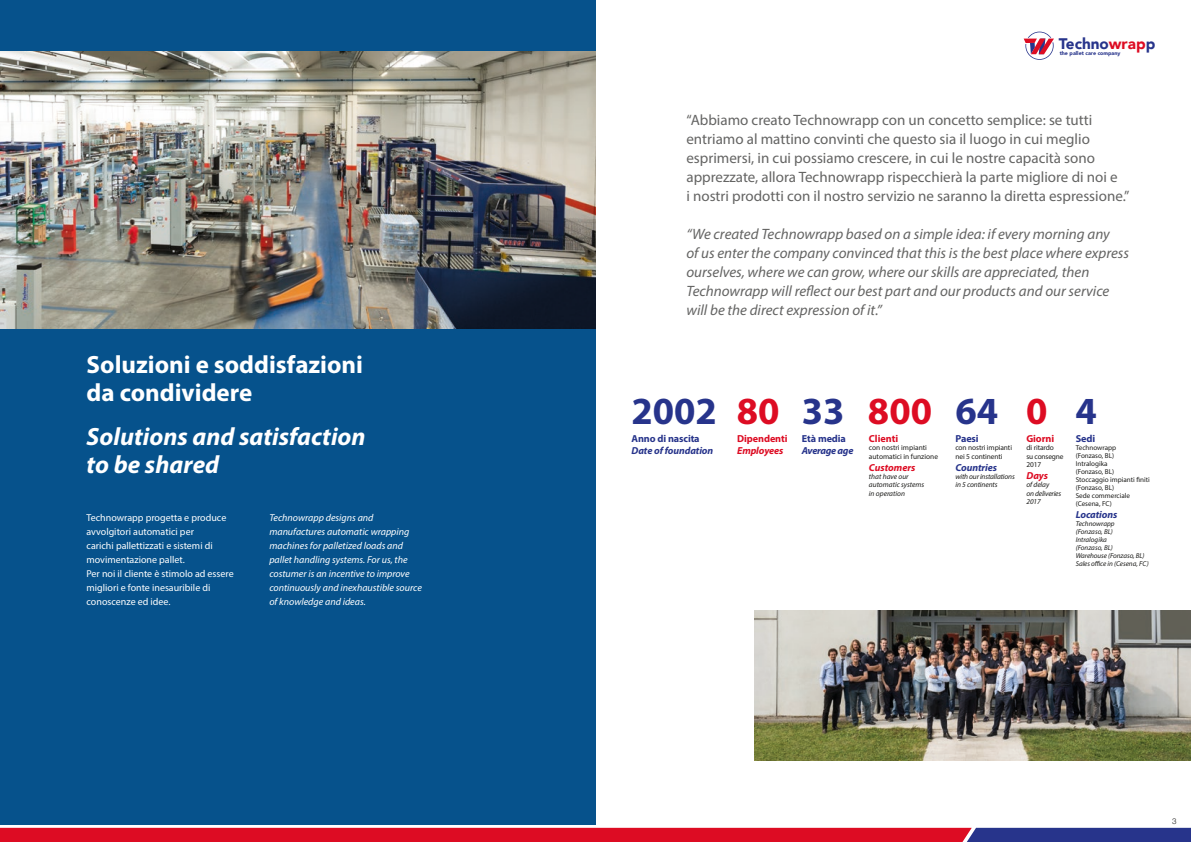
<style>
.page{position:relative;width:1191px;height:842px;background:#fff}
.page>*{position:absolute;margin:0;border:0;box-sizing:border-box;transform-origin:0 0}
.t1{font:700 38.5px "Myriad Pro";color:#27348b}
.t2{font:700 25px/28px "Myriad Pro";color:#fff}
.t3{font:italic 700 25px/28px "Myriad Pro";color:#fff}
.t4{font:900 15.3px "Avenir";color:#27348b}
.t5{font:15px/19px "Myriad Pro";color:#646463}
.t6{font:italic 15px/19px "Myriad Pro";color:#646463}
.t7{font:italic 700 10.2px "Myriad Pro";letter-spacing:-.01em;color:#27348b}
.t8{font:700 10.2px "Myriad Pro";letter-spacing:-.01em;color:#27348b}
.t9{font:700 10.2px "Myriad Pro";letter-spacing:-.01em;color:#dd0c23}
.t10{font:italic 700 10.2px "Myriad Pro";letter-spacing:-.005em;color:#dd0c23}
.t11{font:italic 700 10.2px "Myriad Pro";letter-spacing:-.03em;color:#27348b}
.t12{font:italic 10px/14px "Myriad Pro";color:#fff}
.t13{font:10px/14px "Myriad Pro";color:#fff}
.t14{font:300 8px "Helvetica Neue";color:#1d1d1b}
.t15{font:italic 7.4px/8.3px "Myriad Pro";letter-spacing:-.01em;color:#1d1d1b}
.t16{font:7.4px/8.3px "Myriad Pro";letter-spacing:-.01em;color:#1d1d1b}
.t17{font:7.1px/8px "Myriad Pro";color:#1d1d1b}
.t18{font:italic 7.1px/8px "Myriad Pro";color:#1d1d1b}
.t19{font:900 5.3px "Avenir";color:#27348b}
.s1{color:#dd0c23}
</style>
<div class="page">
<svg style="left:1023px;top:32px;width:31px;height:28px"></svg>
<svg style="left:0;top:828px;width:1191px;height:14px;background:#bb1436"></svg>
<div style="left:0;top:0;width:595px;height:825px;background:#06528c"></div>
<img style="left:0;top:51px;width:595px;height:277px">
<img style="left:754px;top:610px;width:437px;height:150px">
<h2 class="t2" style="left:87px;top:350px;width:278px">Soluzioni e soddisfazioni da condividere</h2>
<h2 class="t3" style="left:87px;top:422px;width:281px">Solutions and satisfaction to be shared</h2>
<p class="t13" style="left:87px;top:510px;width:149px">Technowrapp progetta e produce avvolgitori automatici per<br>carichi pallettizzati e sistemi di movimentazione pallet.<br>Per noi il cliente è stimolo ad essere migliori e fonte inesauribile di conoscenze ed idee.</p>
<p class="t12" style="left:269px;top:510px;width:154px">Technowrapp designs and manufactures automatic wrapping machines for palletized loads and pallet handling systems. For us, the costumer is an incentive to improve continuously and inexhaustible source of knowledge and ideas.</p>
<p class="t4" style="left:1058px;top:31px;width:98px">Techno<span class="s1">wrap</span>p</p>
<p class="t19" style="left:1059px;top:49px;width:62px">the pallet care company</p>
<p class="t5" style="left:686px;top:110px;width:444px">“Abbiamo creato Technowrapp con un concetto semplice: se tutti entriamo al mattino convinti che questo sia il luogo in cui meglio esprimersi, in cui possiamo crescere, in cui le nostre capacità sono apprezzate, allora Technowrapp rispecchierà la parte migliore di noi e<br>i nostri prodotti con il nostro servizio ne saranno la diretta espressione.”</p>
<p class="t6" style="left:686px;top:224px;width:444px">“We created Technowrapp based on a simple idea: if every morning any<br>of us enter the company convinced that this is the best place where express ourselves, where we can grow, where our skills are appreciated, then Technowrapp will reflect our best part and our products and our service will be the direct expression of it.”</p>
<h1 class="t1" style="left:631px;top:386px;width:467px">2002 <span class="s1">80</span> 33 <span class="s1">800</span> 64 <span class="s1">0</span> 4</h1>
<p class="t8" style="left:631px;top:432px;width:70px">Anno di nascita</p>
<p class="t7" style="left:631px;top:444px;width:83px">Date of foundation</p>
<p class="t9" style="left:737px;top:432px;width:52px">Dipendenti</p>
<p class="t10" style="left:737px;top:444px;width:48px">Employees</p>
<p class="t8" style="left:802px;top:432px;width:46px">Età media</p>
<p class="t11" style="left:802px;top:444px;width:53px">Average age</p>
<p class="t9" style="left:869px;top:432px;width:31px">Clienti</p>
<p class="t16" style="left:869px;top:443px;width:71px">con nostri impianti automatici in funzione</p>
<p class="t10" style="left:869px;top:461px;width:48px">Customers</p>
<p class="t15" style="left:869px;top:472px;width:57px">that have our automatic systems in operation</p>
<p class="t8" style="left:1075px;top:432px;width:21px">Sedi</p>
<p class="t17" style="left:1075px;top:443px;width:75px">Technowrapp<br>(Fonzaso, BL)<br>Intralogika<br>(Fonzaso, BL)<br>Stoccaggio impianti finiti (Fonzaso, BL)<br>Sede commerciale (Cesena, FC)</p>
<p class="t7" style="left:1075px;top:508px;width:43px">Locations</p>
<p class="t18" style="left:1075px;top:520px;width:74px">Technowrapp<br>(Fonzaso, BL)<br>Intralogika<br>(Fonzaso, BL)<br>Warehouse (Fonzaso, BL)<br>Sales office in (Cesena, FC)</p>
<p class="t8" style="left:955px;top:432px;width:25px">Paesi</p>
<p class="t16" style="left:955px;top:443px;width:58px">con nostri impianti nei 5 continenti</p>
<p class="t7" style="left:955px;top:461px;width:43px">Countries</p>
<p class="t15" style="left:955px;top:472px;width:61px">with our installations in 5 continents</p>
<p class="t9" style="left:1026px;top:432px;width:29px">Giorni</p>
<p class="t16" style="left:1026px;top:443px;width:39px">di ritardo<br>su consegne<br>2017</p>
<p class="t10" style="left:1026px;top:469px;width:23px">Days</p>
<p class="t15" style="left:1026px;top:481px;width:36px">of delay<br>on deliveries<br>2017</p>
<p class="t14" style="left:1172px;top:816px;width:6px">3</p>
</div>
